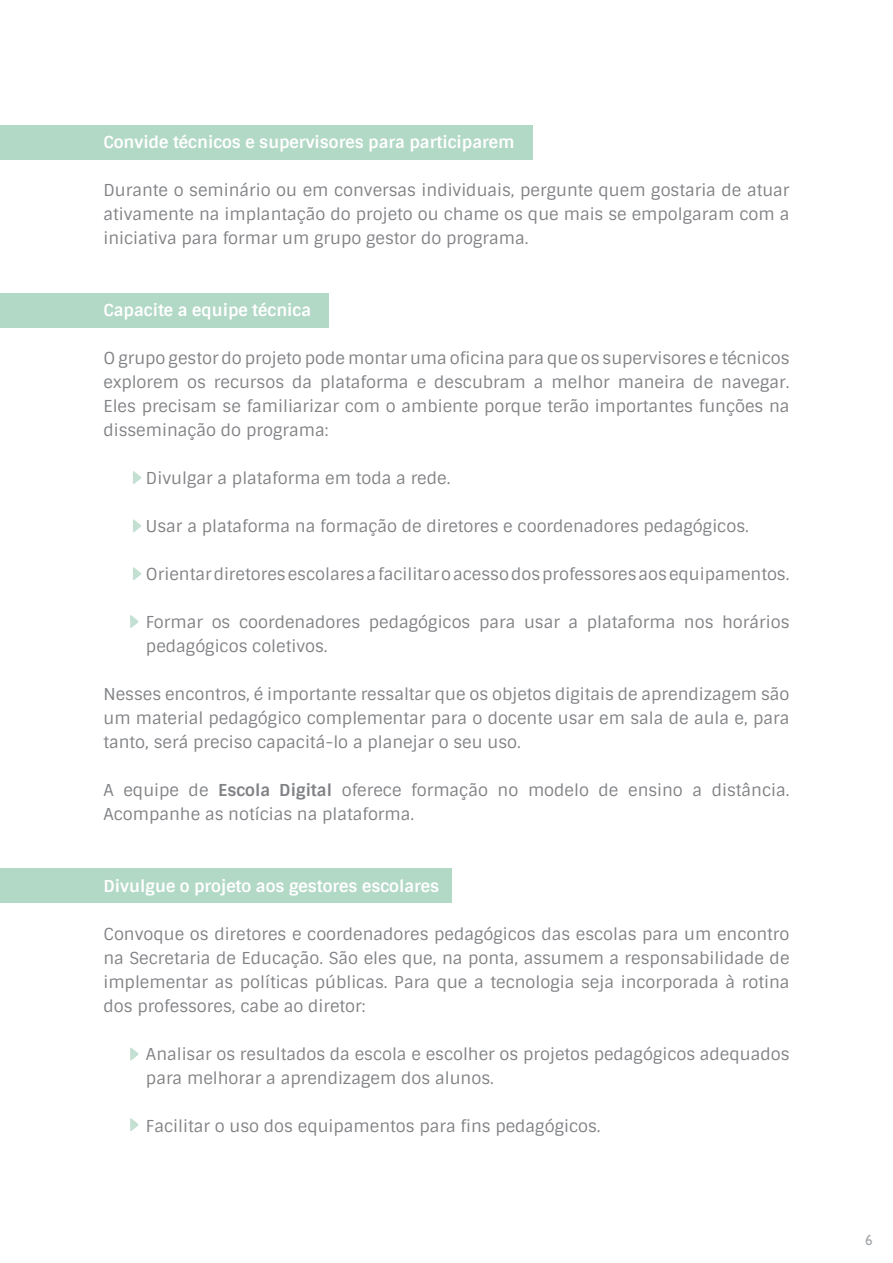
<style>
.page{position:relative;width:893px;height:1263px;background:#fff}
.page>*{position:absolute;margin:0;border:0;box-sizing:border-box;transform-origin:0 0}
.t1{font:16.5px/24px "Sintony";color:#808285;text-align:justify}
.t2{font:700 16.5px "Sintony";color:#fff}
.t3{font:15px "Gill Sans";color:#a7a9ac}
.s1{font-weight:700}
</style>
<div class="page">
<div style="left:0;top:868px;width:452px;height:34px;background:#b2d8c6"></div>
<div style="left:0;top:125px;width:532px;height:34px;background:#b2d8c6"></div>
<div style="left:0;top:293px;width:328px;height:34px;background:#b2d8c6"></div>
<svg style="left:133px;top:471px;width:8px;height:13px"></svg>
<svg style="left:133px;top:519px;width:8px;height:14px"></svg>
<svg style="left:133px;top:567px;width:8px;height:13px"></svg>
<svg style="left:130px;top:615px;width:9px;height:13px"></svg>
<svg style="left:130px;top:1047px;width:9px;height:14px"></svg>
<svg style="left:130px;top:1118px;width:9px;height:13px"></svg>
<p class="t2" style="left:103px;top:131px;width:413px">Convide técnicos e supervisores para participarem</p>
<p class="t1" style="left:103px;top:178px;width:688px">Durante o seminário ou em conversas individuais, pergunte quem gostaria de atuar ativamente na implantação do projeto ou chame os que mais se empolgaram com a iniciativa para formar um grupo gestor do programa.</p>
<p class="t2" style="left:103px;top:299px;width:209px">Capacite a equipe técnica</p>
<p class="t1" style="left:103px;top:346px;width:688px">O grupo gestor do projeto pode montar uma oficina para que os supervisores e técnicos explorem os recursos da plataforma e descubram a melhor maneira de navegar.<br>Eles precisam se familiarizar com o ambiente porque terão importantes funções na disseminação do programa:</p>
<p class="t1" style="left:146px;top:466px;width:306px">Divulgar a plataforma em toda a rede.</p>
<p class="t1" style="left:146px;top:514px;width:604px">Usar a plataforma na formação de diretores e coordenadores pedagógicos.</p>
<p class="t1" style="left:146px;top:562px;width:645px">Orientar diretores escolares a facilitar o acesso dos professores aos equipamentos.</p>
<p class="t1" style="left:146px;top:610px;width:645px">Formar os coordenadores pedagógicos para usar a plataforma nos horários pedagógicos coletivos.</p>
<p class="t1" style="left:103px;top:682px;width:687px">Nesses encontros, é importante ressaltar que os objetos digitais de aprendizagem são um material pedagógico complementar para o docente usar em sala de aula e, para tanto, será preciso capacitá-lo a planejar o seu uso.</p>
<p class="t1" style="left:103px;top:778px;width:687px">A equipe de <span class="s1">Escola Digital</span> oferece formação no modelo de ensino a distância.<br>Acompanhe as notícias na plataforma.</p>
<p class="t2" style="left:103px;top:875px;width:337px">Divulgue o projeto aos gestores escolares</p>
<p class="t1" style="left:103px;top:922px;width:688px">Convoque os diretores e coordenadores pedagógicos das escolas para um encontro na Secretaria de Educação. São eles que, na ponta, assumem a responsabilidade de implementar as políticas públicas. Para que a tecnologia seja incorporada à rotina dos professores, cabe ao diretor:</p>
<p class="t1" style="left:146px;top:1042px;width:645px">Analisar os resultados da escola e escolher os projetos pedagógicos adequados para melhorar a aprendizagem dos alunos.</p>
<p class="t1" style="left:146px;top:1114px;width:456px">Facilitar o uso dos equipamentos para fins pedagógicos.</p>
<p class="t3" style="left:865px;top:1231px;width:9px">6</p>
</div>
